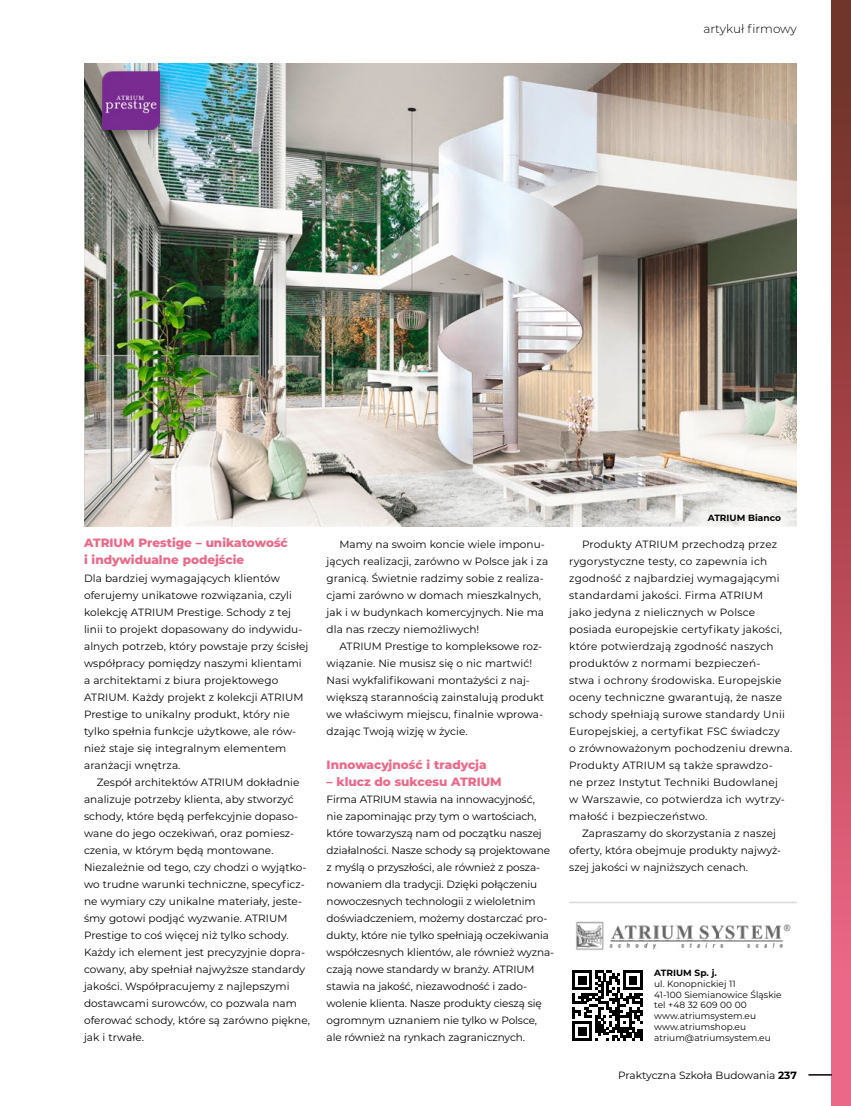
<style>
.page{position:relative;width:851px;height:1106px;background:#fff}
.page>*{position:absolute;margin:0;border:0;box-sizing:border-box;transform-origin:0 0}
.t1{font:800 12px/17px "Montserrat";color:#ed6888}
.t2{font:300 12px "Montserrat";color:#000}
.t3{font:10.5px/17px "Montserrat";letter-spacing:.005em;color:#000}
.t4{font:9px/10.8px "Montserrat";letter-spacing:.005em;color:#000}
.t5{font:700 9px "Montserrat";letter-spacing:.005em;color:#000}
.s1{font-weight:700}
</style>
<div class="page">
<div style="left:831px;top:0;width:19px;height:1106px;background:linear-gradient(to bottom,#6b2d1f,#fa6a8e)"></div>
<svg style="left:808px;top:1074px;width:23px;height:1px"></svg>
<img style="left:576px;top:921px;width:215px;height:30px">
<svg style="left:572px;top:970px;width:71px;height:70px"></svg>
<img style="left:84px;top:64px;width:712px;height:462px">
<hr style="left:569px;top:901px;width:227px;height:2px;background:#dadada">
<div style="left:98px;top:67px;width:74px;height:74px;background:#000;opacity:.35"></div>
<img style="left:102px;top:72px;width:58px;height:57px">
<p class="t2" style="left:703px;top:20px;width:95px">artykuł firmowy</p>
<p class="t1" style="left:84px;top:534px;width:205px">ATRIUM Prestige – unikatowość i indywidualne podejście</p>
<p class="t3" style="left:84px;top:569px;width:226px">Dla bardziej wymagających klientów oferujemy unikatowe rozwiązania, czyli kolekcję ATRIUM Prestige. Schody z tej linii to projekt dopasowany do indywidu&shy;alnych potrzeb, który powstaje przy ścisłej współpracy pomiędzy naszymi klientami a architektami z biura projektowego ATRIUM. Każdy projekt z kolekcji ATRIUM Prestige to unikalny produkt, który nie tylko spełnia funkcje użytkowe, ale rów&shy;nież staje się integralnym elementem aranżacji wnętrza.</p>
<p class="t3" style="left:84px;top:773px;width:227px;text-indent:13px">Zespół architektów ATRIUM dokładnie analizuje potrzeby klienta, aby stworzyć schody, które będą perfekcyjnie dopaso&shy;wane do jego oczekiwań, oraz pomiesz&shy;czenia, w którym będą montowane.<br>Niezależnie od tego, czy chodzi o wyjątko&shy;wo trudne warunki techniczne, specyficz&shy;ne wymiary czy unikalne materiały, jeste&shy;śmy gotowi podjąć wyzwanie. ATRIUM Prestige to coś więcej niż tylko schody.<br>Każdy ich element jest precyzyjnie dopra&shy;cowany, aby spełniał najwyższe standardy jakości. Współpracujemy z najlepszymi dostawcami surowców, co pozwala nam oferować schody, które są zarówno piękne, jak i trwałe.</p>
<p class="t3" style="left:326px;top:535px;width:223px;text-indent:13px">Mamy na swoim koncie wiele imponu&shy;jących realizacji, zarówno w Polsce jak i za granicą. Świetnie radzimy sobie z realiza&shy;cjami zarówno w domach mieszkalnych, jak i w budynkach komercyjnych. Nie ma dla nas rzeczy niemożliwych!</p>
<p class="t3" style="left:326px;top:637px;width:219px;text-indent:13px">ATRIUM Prestige to kompleksowe roz&shy;wiązanie. Nie musisz się o nic martwić!<br>Nasi wykfalifikowani montażyści z naj&shy;większą starannością zainstalują produkt we właściwym miejscu, finalnie wprowa&shy;dzając Twoją wizję w życie.</p>
<p class="t1" style="left:326px;top:755px;width:161px">Innowacyjność i tradycja</p>
<p class="t1" style="left:326px;top:772px;width:176px">– klucz do sukcesu ATRIUM</p>
<p class="t3" style="left:326px;top:790px;width:229px">Firma ATRIUM stawia na innowacyjność,<br>nie zapominając przy tym o wartościach, które towarzyszą nam od początku naszej działalności. Nasze schody są projektowane z myślą o przyszłości, ale również z posza&shy;nowaniem dla tradycji. Dzięki połączeniu nowoczesnych technologii z wieloletnim doświadczeniem, możemy dostarczać pro&shy;dukty, które nie tylko spełniają oczekiwania współczesnych klientów, ale również wyzna&shy;czają nowe standardy w branży. ATRIUM stawia na jakość, niezawodność i zado&shy;wolenie klienta. Nasze produkty cieszą się ogromnym uznaniem nie tylko w Polsce, ale również na rynkach zagranicznych.</p>
<p class="t5" style="left:707px;top:511px;width:75px">ATRIUM Bianco</p>
<p class="t3" style="left:582px;top:535px;width:197px">Produkty ATRIUM przechodzą przez</p>
<p class="t3" style="left:569px;top:552px;width:199px">rygorystyczne testy, co zapewnia ich</p>
<p class="t3" style="left:569px;top:569px;width:212px">zgodność z najbardziej wymagającymi</p>
<p class="t3" style="left:569px;top:586px;width:195px">standardami jakości. Firma ATRIUM</p>
<p class="t3" style="left:569px;top:603px;width:187px">jako jedyna z nielicznych w Polsce</p>
<p class="t3" style="left:569px;top:620px;width:214px">posiada europejskie certyfikaty jakości,</p>
<p class="t3" style="left:569px;top:637px;width:206px">które potwierdzają zgodność naszych</p>
<p class="t3" style="left:569px;top:654px;width:193px">produktów z normami bezpieczeń-</p>
<p class="t3" style="left:569px;top:671px;width:214px">stwa i ochrony środowiska. Europejskie</p>
<p class="t3" style="left:569px;top:688px;width:214px">oceny techniczne gwarantują, że nasze</p>
<p class="t3" style="left:569px;top:705px;width:217px">schody spełniają surowe standardy Unii</p>
<p class="t3" style="left:569px;top:722px;width:212px">Europejskiej, a certyfikat FSC świadczy</p>
<p class="t3" style="left:569px;top:739px;width:225px">o zrównoważonym pochodzeniu drewna.</p>
<p class="t3" style="left:569px;top:756px;width:205px">Produkty ATRIUM są także sprawdzo-</p>
<p class="t3" style="left:569px;top:773px;width:210px">ne przez Instytut Techniki Budowlanej</p>
<p class="t3" style="left:569px;top:790px;width:217px">w Warszawie, co potwierdza ich wytrzy-</p>
<p class="t3" style="left:569px;top:807px;width:139px">małość i bezpieczeństwo.</p>
<p class="t3" style="left:582px;top:824px;width:195px">Zapraszamy do skorzystania z naszej</p>
<p class="t3" style="left:569px;top:841px;width:213px">oferty, która obejmuje produkty najwyż-</p>
<p class="t3" style="left:569px;top:858px;width:180px">szej jakości w najniższych cenach.</p>
<p class="t5" style="left:654px;top:966px;width:64px">ATRIUM Sp. j.</p>
<p class="t4" style="left:654px;top:977px;width:129px">ul. Konopnickiej 11<br>41-100 Siemianowice Śląskie tel +48 32 609 00 00 www.atriumsystem.eu www.atriumshop.eu atrium@atriumsystem.eu</p>
<p class="t3" style="left:618px;top:1066px;width:180px">Praktyczna Szkoła Budowania <span class="s1">237</span></p>
</div>
